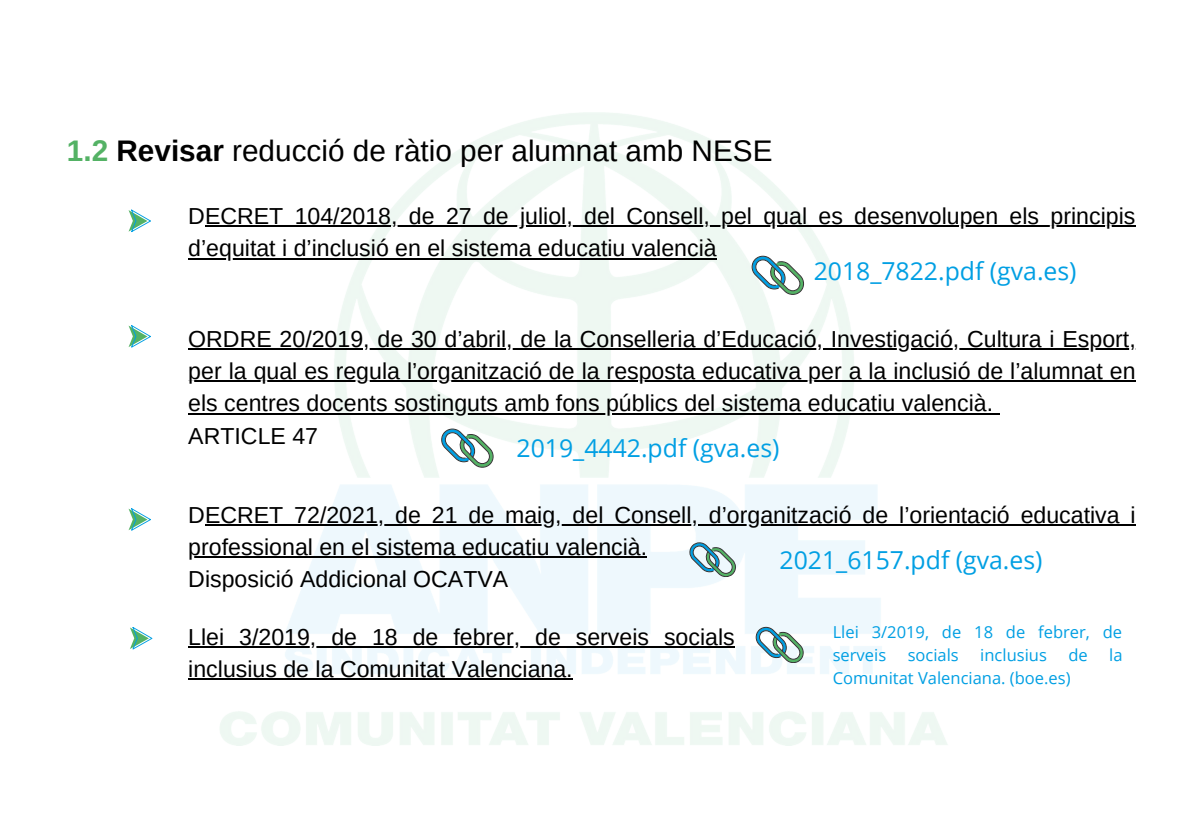
<style>
.page{position:relative;width:1190px;height:839px;background:#fff}
.page>*{position:absolute;margin:0;border:0;box-sizing:border-box;transform-origin:0 0}
.t1{font:29.8px "Arimo";color:#000}
.t2{font:24.8px "Open Sans";color:#019fe3}
.t3{font:23.2px/32.2px "Arimo";color:#000}
.t4{font:16.6px/23px "Open Sans";color:#019fe3}
.s1{font-weight:700;color:#54b265}
.s2{font-weight:700}
</style>
<div class="page">
<img style="left:152px;top:112px;width:848px;height:634px">
<hr style="left:205px;top:225px;width:930px;height:2px;background:#000">
<hr style="left:188px;top:258px;width:529px;height:1px;background:#000">
<hr style="left:188px;top:348px;width:948px;height:2px;background:#000">
<hr style="left:188px;top:380px;width:947px;height:2px;background:#000">
<hr style="left:188px;top:412px;width:805px;height:2px;background:#000">
<svg style="left:993px;top:412px;width:6px;height:2px"></svg>
<svg style="left:752px;top:256px;width:52px;height:39px"></svg>
<svg style="left:441px;top:428px;width:52px;height:39px"></svg>
<svg style="left:689px;top:542px;width:46px;height:35px;background:#a6c5c7"></svg>
<svg style="left:756px;top:627px;width:47px;height:36px"></svg>
<svg style="left:129px;top:209px;width:22px;height:23px"></svg>
<hr style="left:205px;top:524px;width:931px;height:2px;background:#000">
<hr style="left:188px;top:556px;width:459px;height:2px;background:#000">
<hr style="left:188px;top:645px;width:547px;height:2px;background:#000">
<hr style="left:188px;top:678px;width:385px;height:2px;background:#000">
<svg style="left:130px;top:627px;width:22px;height:22px"></svg>
<svg style="left:129px;top:508px;width:22px;height:22px"></svg>
<svg style="left:129px;top:325px;width:22px;height:22px"></svg>
<p class="t1" style="left:67px;top:134px;width:707px"><span class="s1">1.2</span> <span class="s2">Revisar</span> reducció de ràtio per alumnat amb NESE</p>
<p class="t3" style="left:188px;top:200px;width:949px">DECRET 104/2018, de 27 de juliol, del Consell, pel qual es desenvolupen els principis d’equitat i d’inclusió en el sistema educatiu valencià</p>
<p class="t2" style="left:814px;top:253px;width:264px">2018_7822.pdf (gva.es)</p>
<p class="t3" style="left:188px;top:323px;width:949px">ORDRE 20/2019, de 30 d’abril, de la Conselleria d’Educació, Investigació, Cultura i Esport, per la qual es regula l’organització de la resposta educativa per a la inclusió de l’alumnat en els centres docents sostinguts amb fons públics del sistema educatiu valencià.<br>ARTICLE 47</p>
<p class="t2" style="left:517px;top:431px;width:264px">2019_4442.pdf (gva.es)</p>
<p class="t3" style="left:188px;top:498px;width:949px">DECRET 72/2021, de 21 de maig, del Consell, d’organització de l’orientació educativa i professional en el sistema educatiu valencià.<br>Disposició Addicional OCATVA</p>
<p class="t3" style="left:188px;top:620px;width:548px">Llei 3/2019, de 18 de febrer, de serveis socials inclusius de la Comunitat Valenciana.</p>
<p class="t2" style="left:780px;top:542px;width:264px">2021_6157.pdf (gva.es)</p>
<p class="t4" style="left:833px;top:620px;width:291px">Llei 3/2019, de 18 de febrer, de serveis</p>
<p class="t4" style="left:908px;top:643px;width:53px">socials</p>
<p class="t4" style="left:980px;top:643px;width:68px">inclusius</p>
<p class="t4" style="left:1068px;top:643px;width:21px">de</p>
<p class="t4" style="left:1109px;top:643px;width:15px">la</p>
<p class="t4" style="left:833px;top:666px;width:239px">Comunitat Valenciana. (boe.es)</p>
</div>
